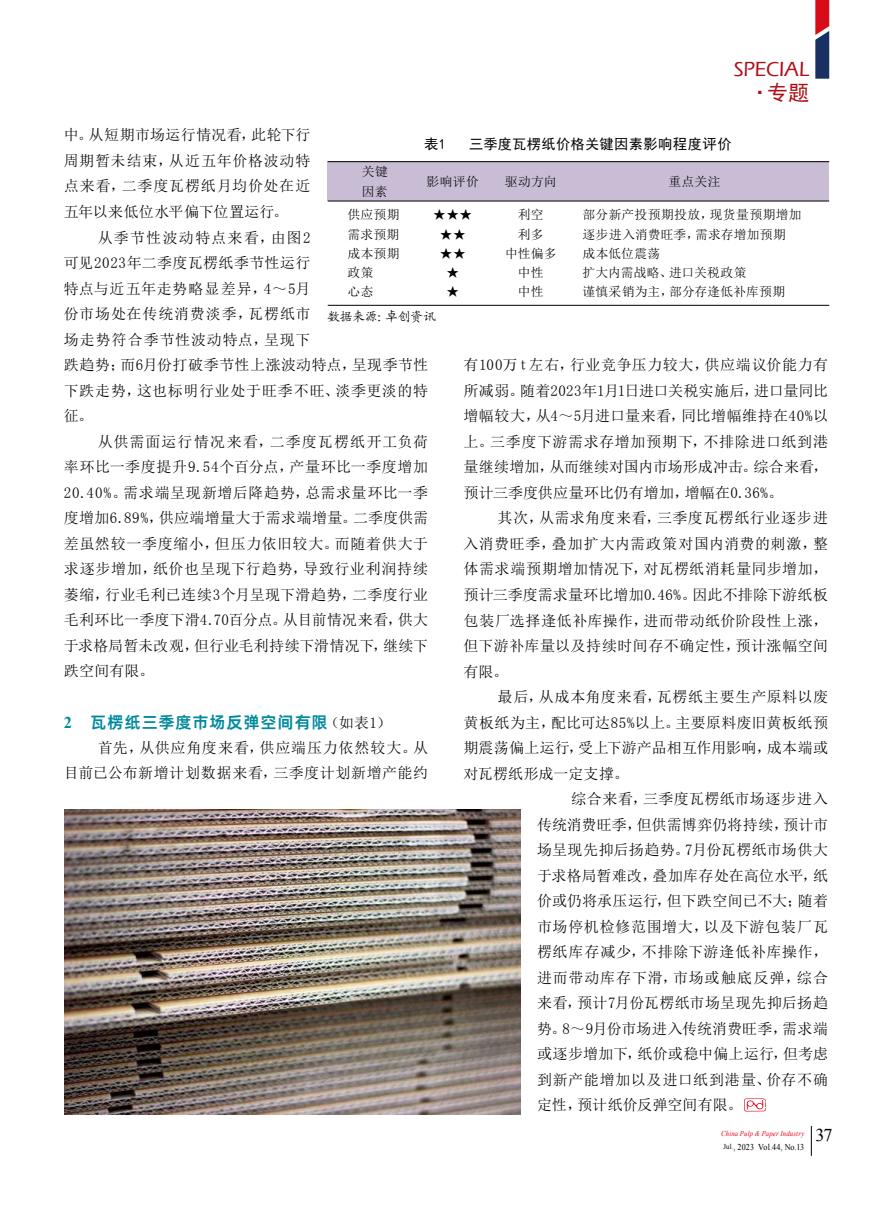
<style>
.page{position:relative;width:893px;height:1212px;background:#fff}
.page>*{position:absolute;margin:0;border:0;box-sizing:border-box;transform-origin:0 0}
.t1{font:500 21px "Eras ITC";color:#ae0e16}
.t2{font:21px "Sim Hei";color:#ae0e16}
.t3{font:18px "Times New Roman";color:#000}
.t4{font:16.5px "Alibaba Pu Hui Ti 2 85 Bold";letter-spacing:.05em;color:#008a9e}
.t5{font:15px/25.5px "Sim Sun";letter-spacing:.03em;color:#000;text-align:justify}
.t6{font:15px "Sim Sun";letter-spacing:.005em;color:#000}
.t7{font:15px "Sim Sun";letter-spacing:.01em;color:#000}
.t8{font:15px "Sim Sun";letter-spacing:.05em;color:#000}
.t9{font:15px "Sim Sun";letter-spacing:.055em;color:#000}
.t10{font:15px "Sim Sun";letter-spacing:.06em;color:#000}
.t11{font:15px "Sim Sun";color:#000}
.t12{font:14.25px "Sim Hei";letter-spacing:.025em;color:#000}
.t13{font:12.75px/19.2px "Sim Sun";letter-spacing:.025em;color:#000}
.t14{font:12.75px/19.2px "Sim Sun";color:#000;text-align:center}
.t15{font:12.75px "Kai Ti GB2312";letter-spacing:-.01em;color:#000}
.t16{font:9px "Times New Roman";letter-spacing:.01em;color:#000;scale:.9 1}
.t17{font:italic 7.5px "Times New Roman";letter-spacing:.02em;color:#e60212;scale:.9 1}
.s1{font-family:"Times New Roman";font-weight:700}
.s2{font-family:"Sim Sun";font-size:15px;color:#000}
.s3{font-size:7.5px}
</style>
<div class="page">
<div style="left:328px;top:161px;width:501px;height:40px;background:#c9bcd5"></div>
<hr style="left:328px;top:305px;width:501px;height:1px;background:#000">
<hr style="left:328px;top:201px;width:501px;height:1px;background:#000">
<hr style="left:328px;top:161px;width:501px;height:1px;background:#000">
<img style="left:744px;top:1098px;width:22px;height:13px">
<img style="left:64px;top:810px;width:457px;height:304px">
<svg style="left:815px;top:0;width:14px;height:79px"></svg>
<hr style="left:811px;top:1126px;width:1px;height:30px;background:#000">
<h1 class="t1" style="left:734px;top:58px;width:77px">SPECIAL</h1>
<h1 class="t2" style="left:749px;top:82px;width:62px">·专题</h1>
<p class="t5" style="left:64px;top:122px;width:248px">中。从短期市场运行情况看，此轮下行周期暂未结束，从近五年价格波动特点来看，二季度瓦楞纸月均价处在近五年以来低位水平偏下位置运行。</p>
<p class="t5" style="left:64px;top:224px;width:366px;text-align:left;text-indent:34px">从季节性波动特点来看，由图2<br>可见2023年二季度瓦楞纸季节性运行<br>特点与近五年走势略显差异，4～5月<br>份市场处在传统消费淡季，瓦楞纸市<br>场走势符合季节性波动特点，呈现下<br>跌趋势；而6月份打破季节性上涨波动特点，呈现季节性下跌走势，这也标明行业处于旺季不旺、淡季更淡的特征。</p>
<p class="t5" style="left:64px;top:428px;width:366px;text-indent:34px">从供需面运行情况来看，二季度瓦楞纸开工负荷率环比一季度提升9.54个百分点，产量环比一季度增加20.40%。需求端呈现新增后降趋势，总需求量环比一季度增加6.89%，供应端增量大于需求端增量。二季度供需差虽然较一季度缩小，但压力依旧较大。而随着供大于求逐步增加，纸价也呈现下行趋势，导致行业利润持续萎缩，行业毛利已连续3个月呈现下滑趋势，二季度行业毛利环比一季度下滑4.70百分点。从目前情况来看，供大于求格局暂未改观，但行业毛利持续下滑情况下，继续下跌空间有限。</p>
<p class="t4" style="left:64px;top:709px;width:329px"><span class="s1">2</span> 瓦楞纸三季度市场反弹空间有限<span class="s2">（如表1）</span></p>
<p class="t5" style="left:64px;top:734px;width:366px;text-align:right">首先，从供应角度来看，供应端压力依然较大。从<br>目前已公布新增计划数据来看，三季度计划新增产能约</p>
<p class="t12" style="left:424px;top:137px;width:309px">表1 　三季度瓦楞纸价格关键因素影响程度评价</p>
<p class="t13" style="left:362px;top:162px;width:28px">关键因素</p>
<p class="t13" style="left:347px;top:205px;width:54px">供应预期需求预期成本预期政策<br>心态</p>
<p class="t13" style="left:427px;top:172px;width:54px">影响评价</p>
<p class="t13" style="left:433px;top:205px;width:41px">★★★</p>
<p class="t13" style="left:440px;top:224px;width:28px">★★</p>
<p class="t13" style="left:440px;top:244px;width:28px;text-align:center">★★ ★ ★</p>
<p class="t13" style="left:505px;top:172px;width:53px">驱动方向</p>
<p class="t14" style="left:505px;top:205px;width:53px">利空<br>利多<br>中性偏多中性<br>中性</p>
<p class="t13" style="left:668px;top:172px;width:53px">重点关注</p>
<p class="t13" style="left:582px;top:205px;width:221px">部分新产投预期投放，现货量预期增加逐步进入消费旺季，需求存增加预期成本低位震荡<br>扩大内需战略、进口关税政策<br>谨慎采销为主，部分存逢低补库预期</p>
<p class="t15" style="left:327px;top:310px;width:110px">数据来源：卓创资讯</p>
<p class="t5" style="left:463px;top:352px;width:366px">有100万ｔ左右，行业竞争压力较大，供应端议价能力有所减弱。随着2023年1月1日进口关税实施后，进口量同比增幅较大，从4～5月进口量来看，同比增幅维持在40%以上。三季度下游需求存增加预期下，不排除进口纸到港量继续增加，从而继续对国内市场形成冲击。综合来看，预计三季度供应量环比仍有增加，增幅在0.36%。</p>
<p class="t5" style="left:463px;top:505px;width:366px;text-indent:34px">其次，从需求角度来看，三季度瓦楞纸行业逐步进入消费旺季，叠加扩大内需政策对国内消费的刺激，整体需求端预期增加情况下，对瓦楞纸消耗量同步增加，预计三季度需求量环比增加0.46%。因此不排除下游纸板包装厂选择逢低补库操作，进而带动纸价阶段性上涨，但下游补库量以及持续时间存不确定性，预计涨幅空间有限。</p>
<p class="t8" style="left:497px;top:689px;width:332px">最后，从成本角度来看，瓦楞纸主要生产原料以废</p>
<p class="t5" style="left:463px;top:709px;width:366px">黄板纸为主，配比可达85%以上。主要原料废旧黄板纸预</p>
<p class="t7" style="left:463px;top:740px;width:366px">期震荡偏上运行，受上下游产品相互作用影响，成本端或</p>
<p class="t11" style="left:463px;top:766px;width:167px">对瓦楞纸形成一定支撑。</p>
<p class="t5" style="left:571px;top:786px;width:258px">综合来看，三季度瓦楞纸市场逐步进入</p>
<p class="t6" style="left:537px;top:817px;width:292px">传统消费旺季，但供需博弈仍将持续，预计市</p>
<p class="t5" style="left:537px;top:837px;width:292px">场呈现先抑后扬趋势。7月份瓦楞纸市场供大</p>
<p class="t7" style="left:537px;top:868px;width:293px">于求格局暂难改，叠加库存处在高位水平，纸</p>
<p class="t6" style="left:537px;top:893px;width:292px">价或仍将承压运行，但下跌空间已不大；随着</p>
<p class="t5" style="left:537px;top:913px;width:293px">市场停机检修范围增大，以及下游包装厂瓦</p>
<p class="t9" style="left:537px;top:944px;width:292px">楞纸库存减少，不排除下游逢低补库操作，</p>
<p class="t10" style="left:537px;top:970px;width:292px">进而带动库存下滑，市场或触底反弹，综合</p>
<p class="t5" style="left:537px;top:990px;width:293px">来看，预计7月份瓦楞纸市场呈现先抑后扬趋</p>
<p class="t6" style="left:537px;top:1021px;width:292px">势。8～9月份市场进入传统消费旺季，需求端</p>
<p class="t5" style="left:537px;top:1041px;width:293px">或逐步增加下，纸价或稳中偏上运行，但考虑</p>
<p class="t8" style="left:537px;top:1072px;width:292px">到新产能增加以及进口纸到港量、价存不确</p>
<p class="t7" style="left:537px;top:1097px;width:207px">定性，预计纸价反弹空间有限。</p>
<p class="t17" style="left:721px;top:1129px;width:94px">China Pulp &amp; Paper Industry</p>
<p class="t16" style="left:723px;top:1140px;width:91px"><span class="s3">Jul.</span>, 2023 Vol.44, No.13</p>
<p class="t3" style="left:815px;top:1123px;width:19px">37</p>
</div>
